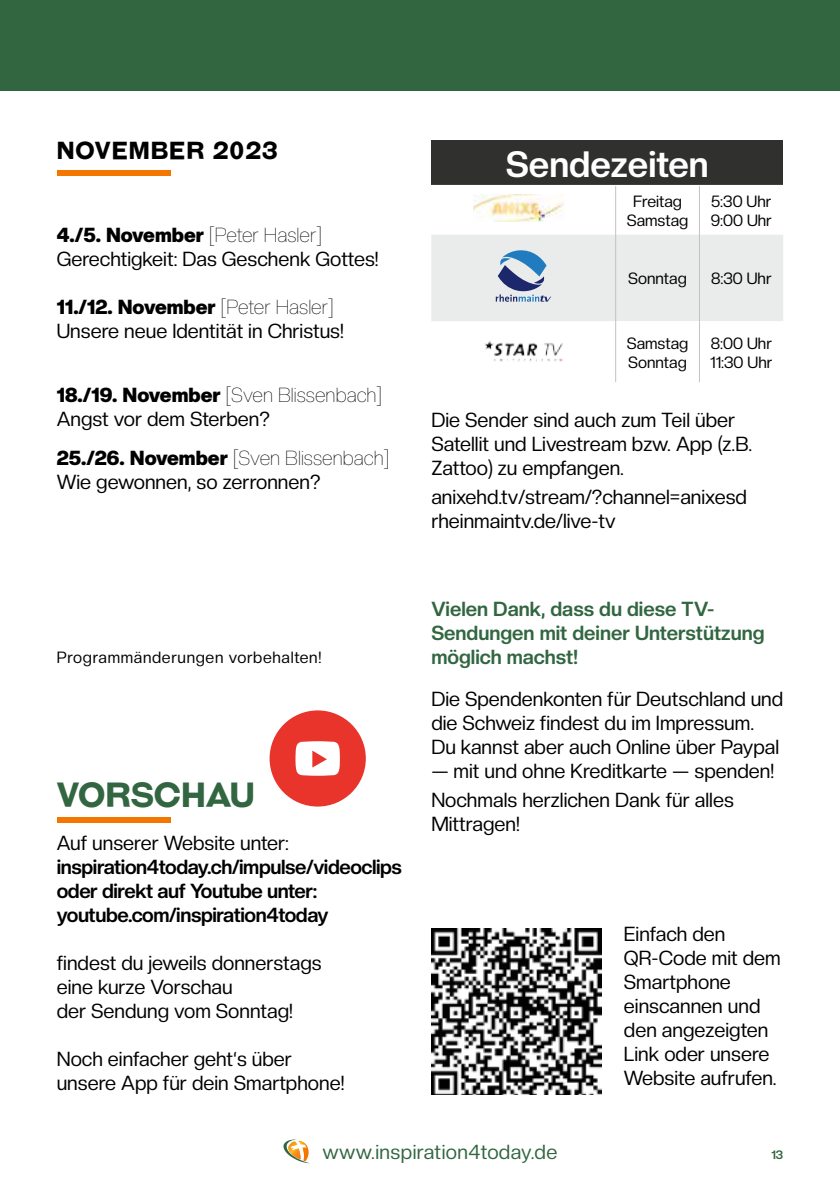
<style>
.page{position:relative;width:840px;height:1191px;background:#fff}
.page>*{position:absolute;margin:0;border:0;box-sizing:border-box;transform-origin:0 0}
.t1{font:700 36px "Creato Display";color:#fff}
.t2{font:700 34px "Galderglynn Titling Rg";color:#326641}
.t3{font:700 24px "Galderglynn Titling Rg";letter-spacing:.04em;color:#000}
.t4{font:20px/24px "Creato Display";color:#000}
.t5{font:700 20px/24px "Creato Display";letter-spacing:-.02em;color:#000}
.t6{font:700 20px/24px "Creato Display";color:#326641}
.t7{font:20px "Creato Display";letter-spacing:.02em;color:#326641}
.t8{font:16px/19.2px "Creato Display";color:#000}
.t9{font:16px "Creato Display";letter-spacing:.04em;color:#000}
.t10{font:700 12px "Creato Display";color:#326641}
.s1{font-weight:900}
.s2{font-weight:100}
</style>
<div class="page">
<svg style="left:283px;top:1139px;width:26px;height:24px"></svg>
<div style="left:57px;top:817px;width:113px;height:6px;background:#f37600"></div>
<div style="left:57px;top:170px;width:113px;height:6px;background:#f37600"></div>
<div style="left:431px;top:140px;width:351px;height:45px;background:#30312f"></div>
<svg style="left:431px;top:186px;width:351px;height:196px"></svg>
<img style="left:484px;top:340px;width:78px;height:23px">
<div style="left:269px;top:710px;width:96px;height:96px;background:#e9342c;border-radius:50%"></div>
<svg style="left:295px;top:741px;width:45px;height:34px"></svg>
<img style="left:431px;top:928px;width:170px;height:166px">
<div style="left:0;top:0;width:839px;height:91px;background:#326641"></div>
<p class="t3" style="left:57px;top:136px;width:222px">NOVEMBER 2023</p>
<p class="t4" style="left:57px;top:223px;width:323px"><span class="s1">4./5. November</span> <span class="s2">[Peter Hasler]<br></span>Gerechtigkeit: Das Geschenk Gottes!</p>
<p class="t4" style="left:57px;top:295px;width:288px"><span class="s1">11./12. November</span> <span class="s2">[Peter Hasler]<br></span>Unsere neue Identität in Christus!</p>
<p class="t4" style="left:57px;top:383px;width:326px"><span class="s1">18./19. November</span> <span class="s2">[Sven Blissenbach]<br></span>Angst vor dem Sterben?</p>
<p class="t4" style="left:57px;top:445px;width:334px"><span class="s1">25./26. November</span> <span class="s2">[Sven Blissenbach]<br></span>Wie gewonnen, so zerronnen?</p>
<p class="t9" style="left:57px;top:648px;width:266px">Programmänderungen vorbehalten!</p>
<h2 class="t2" style="left:57px;top:774px;width:26px">VOR</h2>
<h2 class="t2" style="left:131px;top:774px;width:125px">SCHAU</h2>
<p class="t4" style="left:57px;top:830px;width:233px">Auf unserer Website unter:</p>
<p class="t5" style="left:57px;top:854px;width:346px">inspiration4today.ch/impulse/videoclips oder direkt auf Youtube unter: youtube.com/inspiration4today</p>
<p class="t4" style="left:57px;top:950px;width:266px">findest du jeweils donnerstags eine kurze Vorschau<br>der Sendung vom Sonntag!</p>
<p class="t4" style="left:57px;top:1046px;width:289px">Noch einfacher geht‘s über unsere App für dein Smartphone!</p>
<h1 class="t1" style="left:505px;top:143px;width:204px">Sendezeiten</h1>
<p class="t8" style="left:626px;top:191px;width:63px;text-align:center">Freitag<br>Samstag</p>
<p class="t8" style="left:710px;top:191px;width:63px">5:30 Uhr<br>9:00 Uhr</p>
<p class="t8" style="left:628px;top:269px;width:60px">Sonntag</p>
<p class="t8" style="left:710px;top:269px;width:62px">8:30 Uhr</p>
<p class="t8" style="left:626px;top:333px;width:63px">Samstag<br>Sonntag</p>
<p class="t8" style="left:709px;top:333px;width:64px">8:00 Uhr<br>11:30 Uhr</p>
<p class="t4" style="left:431px;top:407px;width:322px">Die Sender sind auch zum Teil über<br>Satellit und Livestream bzw. App (z.B.<br>Zattoo) zu empfangen.</p>
<p class="t4" style="left:431px;top:485px;width:317px">anixehd.tv/stream/?channel=anixesd rheinmaintv.de/live-tv</p>
<p class="t6" style="left:431px;top:597px;width:334px">Vielen Dank, dass du diese TV-<br>Sendungen mit deiner Unterstützung möglich machst!</p>
<p class="t4" style="left:431px;top:686px;width:353px">Die Spendenkonten für Deutschland und die Schweiz findest du im Impressum.<br>Du kannst aber auch Online über Paypal</p>
<p class="t4" style="left:431px;top:755px;width:344px;line-height:29.6px">— mit und ohne Kreditkarte — spenden!<br>Nochmals herzlichen Dank für alles</p>
<p class="t4" style="left:431px;top:812px;width:90px">Mittragen!</p>
<p class="t4" style="left:623px;top:921px;width:158px">Einfach den<br>QR-Code mit dem<br>Smartphone einscannen und den angezeigten<br>Link oder unsere<br>Website aufrufen.</p>
<p class="t7" style="left:322px;top:1139px;width:236px">www.inspiration4today.de</p>
<p class="t10" style="left:771px;top:1147px;width:13px">13</p>
</div>
